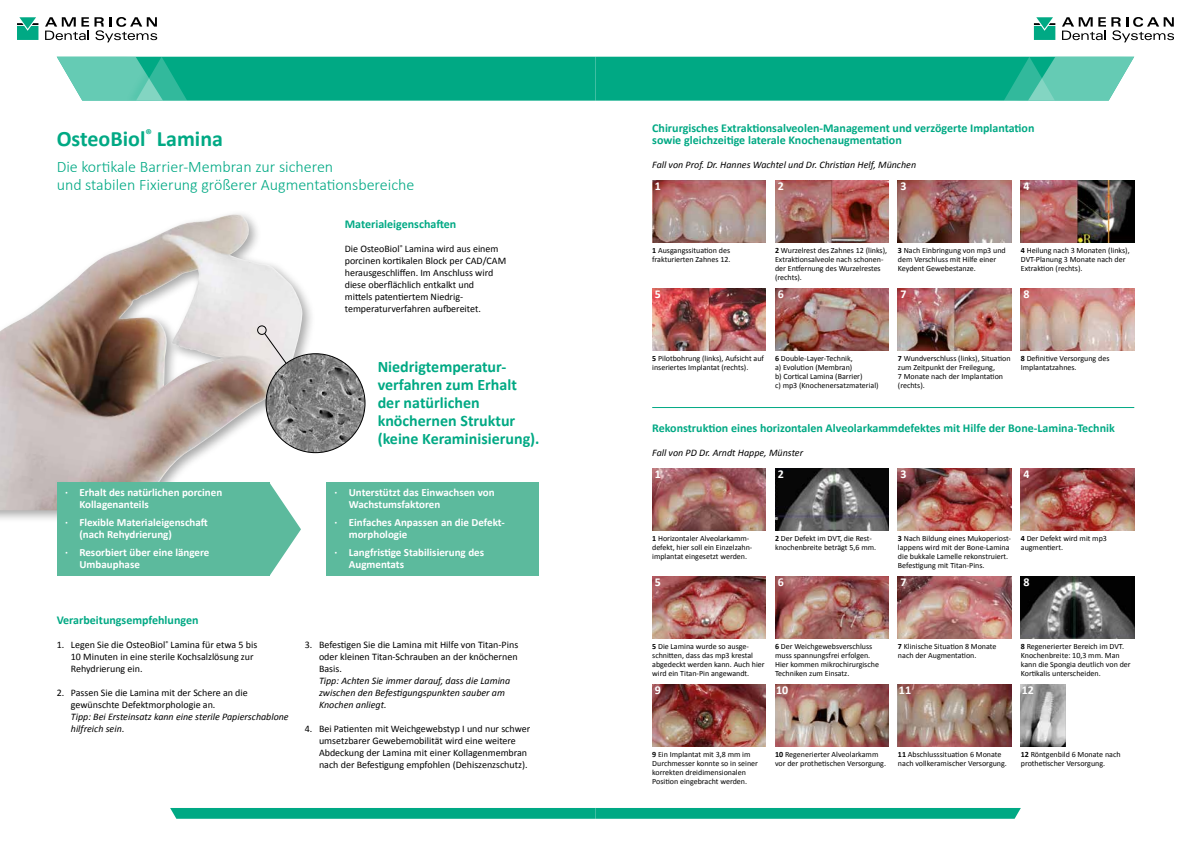
<style>
.page{position:relative;width:1191px;height:842px;background:#fff}
.page>*{position:absolute;margin:0;border:0;box-sizing:border-box;transform-origin:0 0}
.t1{font:700 22px "Calibri";color:#00a984}
.t2{font:700 16px/18px "Calibri";color:#00a984}
.t3{font:300 16px/18px "Calibri";color:#00a984}
.t4{font:700 12px/12px "Calibri";color:#00a984}
.t5{font:700 12px "Calibri";color:#fff}
.t6{font:700 11px/12px "Calibri";color:#fff}
.t7{font:10px/12px "Calibri";color:#000}
.t8{font:italic 10px/12px "Calibri";color:#000}
.t9{font:8px/9px "Calibri";color:#000}
.s1{font-style:normal}
.s2{font-weight:700}
</style>
<div class="page">
<svg style="left:57px;top:57px;width:1077px;height:44px;background:#18b18f"></svg>
<svg style="left:17px;top:17px;width:21px;height:23px"></svg>
<svg style="left:45px;top:17px;width:112px;height:25px"></svg>
<svg style="left:1034px;top:17px;width:21px;height:23px"></svg>
<svg style="left:1062px;top:17px;width:112px;height:25px"></svg>
<svg style="left:170px;top:808px;width:850px;height:11px;background:#06ab87"></svg>
<div style="left:0;top:209px;width:316px;height:315px;background:#000;opacity:.35"></div>
<img style="left:0;top:214px;width:303px;height:296px">
<div style="left:326px;top:482px;width:213px;height:94px;background:#5cba9d"></div>
<div style="left:57px;top:482px;width:212px;height:94px;background:#5cba9d"></div>
<svg style="left:269px;top:482px;width:32px;height:94px"></svg>
<div style="left:257px;top:326px;width:9px;height:9px;border:1px solid #000;border-radius:50%"></div>
<svg style="left:264px;top:333px;width:24px;height:33px"></svg>
<img style="left:652px;top:180px;width:113px;height:62px">
<img style="left:652px;top:468px;width:113px;height:62px">
<img style="left:652px;top:288px;width:113px;height:62px">
<img style="left:652px;top:576px;width:113px;height:62px">
<img style="left:652px;top:684px;width:113px;height:62px">
<img style="left:775px;top:180px;width:113px;height:62px">
<img style="left:775px;top:468px;width:113px;height:62px">
<img style="left:775px;top:288px;width:113px;height:62px">
<img style="left:775px;top:576px;width:113px;height:62px">
<img style="left:775px;top:684px;width:113px;height:62px">
<img style="left:898px;top:180px;width:113px;height:62px">
<img style="left:898px;top:468px;width:113px;height:62px">
<img style="left:898px;top:288px;width:113px;height:62px">
<img style="left:898px;top:576px;width:113px;height:62px">
<img style="left:898px;top:684px;width:113px;height:62px">
<img style="left:1020px;top:180px;width:114px;height:62px">
<img style="left:1020px;top:468px;width:114px;height:62px">
<img style="left:1020px;top:288px;width:114px;height:62px">
<img style="left:1020px;top:576px;width:114px;height:62px">
<img style="left:1020px;top:684px;width:45px;height:62px">
<hr style="left:652px;top:407px;width:482px;height:1px;background:#00a984">
<img style="left:266px;top:354px;width:99px;height:99px;border-radius:49px">
<h1 class="t1" style="left:57px;top:124px;width:168px">OsteoBiol<sup>®</sup> Lamina</h1>
<h2 class="t3" style="left:57px;top:157px;width:359px">Die kortikale Barrier-Membran zur sicheren<br>und stabilen Fixierung größerer Augmentationsbereiche</h2>
<h3 class="t4" style="left:345px;top:218px;width:113px">Materialeigenschaften</h3>
<p class="t7" style="left:345px;top:243px;width:163px">Die OsteoBiol<sup>®</sup> Lamina wird aus einem porcinen kortikalen Block per CAD/CAM herausgeschliffen. Im Anschluss wird diese oberflächlich entkalkt und<br>mittels patentiertem Niedrig&shy;temperaturverfahren aufbereitet.</p>
<h3 class="t6" style="left:79px;top:487px;width:144px;text-indent:-14px">· Erhalt des natürlichen porcinen<br>Kollagenanteils</h3>
<h3 class="t6" style="left:79px;top:516px;width:130px;text-indent:-14px">· Flexible Materialeigenschaft (nach Rehydrierung)</h3>
<h3 class="t6" style="left:79px;top:546px;width:132px;text-indent:-14px">· Resorbiert über eine längere<br>Umbauphase</h3>
<h2 class="t2" style="left:378px;top:358px;width:163px">Niedrigtemperatur&shy;verfahren zum Erhalt der natürlichen knöchernen Struktur (keine Keraminisierung).</h2>
<h3 class="t6" style="left:349px;top:487px;width:147px;text-indent:-14px">· Unterstützt das Einwachsen von<br>Wachstumsfaktoren</h3>
<h3 class="t6" style="left:349px;top:516px;width:157px;text-indent:-14px">· Einfaches Anpassen an die Defekt&shy;morphologie</h3>
<h3 class="t6" style="left:349px;top:546px;width:137px;text-indent:-14px">· Langfristige Stabilisierung des<br>Augmentats</h3>
<h3 class="t4" style="left:57px;top:614px;width:143px">Verarbeitungsempfehlungen</h3>
<p class="t7" style="left:71px;top:639px;width:188px;text-indent:-14px">1. Legen Sie die OsteoBiol<sup>®</sup> Lamina für etwa 5 bis<br>10 Minuten in eine sterile Kochsalzlösung zur<br>Rehydrierung ein.</p>
<p class="t7" style="left:71px;top:687px;width:178px;text-indent:-14px">2. Passen Sie die Lamina mit der Schere an die gewünschte Defektmorphologie an.</p>
<p class="t8" style="left:71px;top:710px;width:219px">Tipp: Bei Ersteinsatz kann eine sterile Papierschablone hilfreich sein<span class="s1">.</span></p>
<p class="t7" style="left:319px;top:639px;width:201px;text-align:justify;text-indent:-14px">3. Befestigen Sie die Lamina mit Hilfe von Titan-Pins oder kleinen Titan-Schrauben an der knöchernen Basis.</p>
<p class="t8" style="left:319px;top:674px;width:193px">Tipp: Achten Sie immer darauf, dass die Lamina -zwischen den Befestigungspunkten sauber am -Knochen anliegt.</p>
<p class="t7" style="left:319px;top:723px;width:213px;text-indent:-14px">4. Bei Patienten mit Weichgewebstyp I und nur schwer umsetzbarer Gewebemobilität wird eine weitere Abdeckung der Lamina mit einer Kollagenmembran nach der Befestigung empfohlen (Dehiszenzschutz).</p>
<h3 class="t4" style="left:652px;top:122px;width:384px">Chirurgisches Extraktionsalveolen-Management und verzögerte Implantation sowie gleichzeitige laterale Knochenaugmentation</h3>
<p class="t8" style="left:652px;top:158px;width:265px">Fall von Prof. Dr. Hannes Wachtel und Dr. Christian Helf, München</p>
<h3 class="t5" style="left:655px;top:178px;width:8px">1</h3>
<h3 class="t5" style="left:777px;top:178px;width:8px">2</h3>
<h3 class="t5" style="left:900px;top:178px;width:8px">3</h3>
<h3 class="t5" style="left:1023px;top:178px;width:8px">4</h3>
<p class="t9" style="left:652px;top:245px;width:80px"><span class="s2">1</span> Ausgangssituation des frakturierten Zahnes 12.</p>
<p class="t9" style="left:775px;top:245px;width:114px"><span class="s2">2</span> Wurzelrest des Zahnes 12 (links),<br>Extraktionsalveole nach schonen&shy;der Entfernung des Wurzelrestes (rechts).</p>
<p class="t9" style="left:898px;top:245px;width:109px"><span class="s2">3</span> Nach Einbringung von mp3 und dem Verschluss mit Hilfe einer<br>Keydent Gewebestanze.</p>
<p class="t9" style="left:1020px;top:245px;width:110px"><span class="s2">4</span> Heilung nach 3 Monaten (links),<br>DVT-Planung 3 Monate nach der<br>Extraktion (rechts).</p>
<h3 class="t5" style="left:655px;top:286px;width:8px">5</h3>
<h3 class="t5" style="left:777px;top:286px;width:8px">6</h3>
<h3 class="t5" style="left:900px;top:286px;width:8px">7</h3>
<h3 class="t5" style="left:1023px;top:286px;width:8px">8</h3>
<p class="t9" style="left:652px;top:353px;width:113px"><span class="s2">5</span> Pilotbohrung (links), Aufsicht auf inseriertes Implantat (rechts).</p>
<p class="t9" style="left:775px;top:353px;width:105px"><span class="s2">6</span> Double-Layer-Technik,<br>a) Evolution (Membran)<br>b) Cortical Lamina (Barrier)<br>c) mp3 (Knochenersatzmaterial)</p>
<p class="t9" style="left:898px;top:353px;width:114px"><span class="s2">7</span> Wundverschluss (links), Situation zum Zeitpunkt der Freilegung,<br>7 Monate nach der Implantation (rechts).</p>
<p class="t9" style="left:1020px;top:353px;width:90px"><span class="s2">8</span> Definitive Versorgung des<br>Implantatzahnes.</p>
<h3 class="t4" style="left:652px;top:422px;width:464px">Rekonstruktion eines horizontalen Alveolarkammdefektes mit Hilfe der Bone-Lamina-Technik</h3>
<p class="t8" style="left:652px;top:446px;width:152px">Fall von PD Dr. Arndt Happe, Münster</p>
<h3 class="t5" style="left:655px;top:466px;width:8px">1</h3>
<h3 class="t5" style="left:777px;top:466px;width:8px">2</h3>
<h3 class="t5" style="left:900px;top:466px;width:8px">3</h3>
<h3 class="t5" style="left:1023px;top:466px;width:8px">4</h3>
<p class="t9" style="left:652px;top:533px;width:101px"><span class="s2">1</span> Horizontaler Alveolarkamm&shy;defekt, hier soll ein Einzelzahn&shy;implantat eingesetzt werden.</p>
<p class="t9" style="left:775px;top:533px;width:103px"><span class="s2">2</span> Der Defekt im DVT, die Rest&shy;knochenbreite beträgt 5,6 mm.</p>
<p class="t9" style="left:898px;top:533px;width:114px"><span class="s2">3</span> Nach Bildung eines Mukoperiost&shy;lappens wird mit der Bone-Lamina die bukkale Lamelle rekonstruiert.<br>Befestigung mit Titan-Pins.</p>
<p class="t9" style="left:1020px;top:533px;width:88px"><span class="s2">4</span> Der Defekt wird mit mp3 augmentiert.</p>
<h3 class="t5" style="left:655px;top:574px;width:8px">5</h3>
<h3 class="t5" style="left:777px;top:574px;width:8px">6</h3>
<h3 class="t5" style="left:900px;top:574px;width:8px">7</h3>
<h3 class="t5" style="left:1023px;top:574px;width:8px">8</h3>
<p class="t9" style="left:652px;top:641px;width:114px"><span class="s2">5</span> Die Lamina wurde so ausge&shy;schnitten, dass das mp3 krestal abgedeckt werden kann. Auch hier wird ein Titan-Pin angewandt.</p>
<h3 class="t5" style="left:655px;top:682px;width:8px">9</h3>
<p class="t9" style="left:775px;top:641px;width:105px"><span class="s2">6</span> Der Weichgewebsverschluss muss spannungsfrei erfolgen.<br>Hier kommen mikrochirurgische<br>Techniken zum Einsatz.</p>
<h3 class="t5" style="left:776px;top:682px;width:14px">10</h3>
<p class="t9" style="left:898px;top:641px;width:100px"><span class="s2">7</span> Klinische Situation 8 Monate nach der Augmentation.</p>
<h3 class="t5" style="left:899px;top:682px;width:14px">11</h3>
<p class="t9" style="left:1020px;top:641px;width:111px"><span class="s2">8</span> Regenerierter Bereich im DVT.<br>Knochenbreite: 10,3 mm. Man kann die Spongia deutlich von der<br>Kortikalis unterscheiden.</p>
<h3 class="t5" style="left:1021px;top:682px;width:14px">12</h3>
<p class="t9" style="left:652px;top:749px;width:107px"><span class="s2">9</span> Ein Implantat mit 3,8 mm im<br>Durchmesser konnte so in seiner korrekten dreidimensionalen<br>Position eingebracht werden.</p>
<p class="t9" style="left:775px;top:749px;width:112px"><span class="s2">10</span> Regenerierter Alveolarkamm vor der prothetischen Versorgung.</p>
<p class="t9" style="left:898px;top:749px;width:110px"><span class="s2">11</span> Abschlusssituation 6 Monate nach vollkeramischer Versorgung.</p>
<p class="t9" style="left:1020px;top:749px;width:101px"><span class="s2">12</span> Röntgenbild 6 Monate nach prothetischer Versorgung.</p>
</div>
